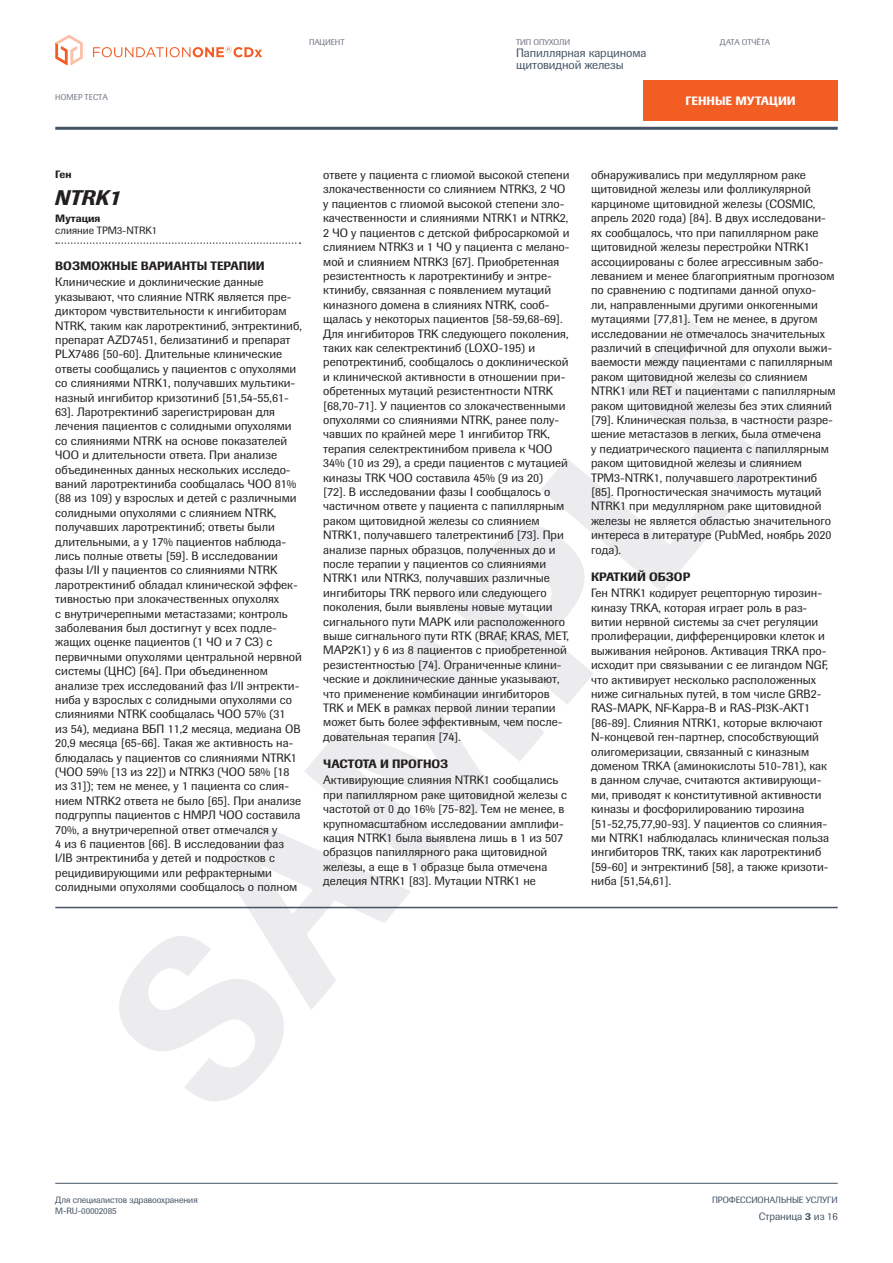
<style>
.page{position:relative;width:893px;height:1263px;background:#fff}
.page>*{position:absolute;margin:0;border:0;box-sizing:border-box;transform-origin:0 0}
.t1{font:italic 500 21px "Imago Pro";color:#231f20}
.t2{font:12px/14.4px "Imago Pro";color:#231f20}
.t3{font:500 12px "Imago Pro";color:#231f20}
.t4{font:12px/12px "Imago Pro";letter-spacing:-.01em;color:#445463}
.t5{font:500 12px "Imago Pro";color:#fff}
.t6{font:10.5px "Imago Pro";color:#231f20}
.t7{font:10.5px "Imago Pro";letter-spacing:-.01em;color:#445463}
.t8{font:500 10.5px "Imago Pro";color:#231f20}
.t9{font:9px/10.8px "Imago Pro";letter-spacing:-.01em;color:#445463}
.t10{font:8.25px "Imago Pro";letter-spacing:-.01em;color:#707684}
.s1{font-weight:500}
</style>
<div class="page">
<svg style="left:111px;top:316px;width:701px;height:785px"></svg>
<svg style="left:55px;top:35px;width:28px;height:30px"></svg>
<svg style="left:93px;top:47px;width:169px;height:10px"></svg>
<hr style="left:55px;top:127px;width:783px;height:3px;background:#445463">
<hr style="left:55px;top:1183px;width:783px;height:1px;background:#445463">
<div style="left:644px;top:81px;width:194px;height:40px;background:#f25d24"></div>
<hr style="left:55px;top:907px;width:783px;height:1px;background:#445463">
<svg style="left:56px;top:242px;width:244px;height:2px"></svg>
<p class="t10" style="left:309px;top:37px;width:37px">ПАЦИЕНТ</p>
<p class="t10" style="left:516px;top:37px;width:55px">ТИП ОПУХОЛИ</p>
<p class="t4" style="left:516px;top:47px;width:132px">Папиллярная карцинома щитовидной железы</p>
<p class="t10" style="left:720px;top:37px;width:52px">ДАТА ОТЧЁТА</p>
<p class="t10" style="left:55px;top:92px;width:54px">НОМЕР ТЕСТА</p>
<p class="t5" style="left:685px;top:93px;width:112px">ГЕННЫЕ МУТАЦИИ</p>
<p class="t8" style="left:55px;top:167px;width:18px">Ген</p>
<h1 class="t1" style="left:55px;top:184px;width:68px">NTRK1</h1>
<p class="t8" style="left:55px;top:211px;width:47px">Мутация</p>
<p class="t6" style="left:55px;top:224px;width:103px">слияние TPM3-NTRK1</p>
<p class="t3" style="left:55px;top:258px;width:211px">ВОЗМОЖНЫЕ ВАРИАНТЫ ТЕРАПИИ</p>
<p class="t2" style="left:55px;top:275px;width:248px">Клинические и доклинические данные указывают, что слияние NTRK является пре&shy;диктором чувствительности к ингибиторам NTRK, таким как ларотректиниб, энтректиниб, препарат AZD7451, белизатиниб и препарат PLX7486 [50-60]. Длительные клинические ответы сообщались у пациентов с опухолями со слияниями NTRK1, получавших мультики&shy;назный ингибитор кризотиниб [51,54-55,61- 63]. Ларотректиниб зарегистрирован для лечения пациентов с солидными опухолями со слияниями NTRK на основе показателей ЧОО и длительности ответа. При анализе объединенных данных нескольких исследо&shy;ваний ларотректиниба сообщалась ЧОО 81% (88 из 109) у взрослых и детей с различными солидными опухолями с слиянием NTRK, получавших ларотректиниб; ответы были длительными, а у 17% пациентов наблюда&shy;лись полные ответы [59]. В исследовании фазы I/II у пациентов со слияниями NTRK ларотректиниб обладал клинической эффек&shy;тивностью при злокачественных опухолях<br>с внутричерепными метастазами; контроль заболевания был достигнут у всех подле&shy;жащих оценке пациентов (1 ЧО и 7 СЗ) с первичными опухолями центральной нервной системы (ЦНС) [64]. При объединенном анализе трех исследований фаз I/II энтректи&shy;ниба у взрослых с солидными опухолями со слияниями NTRK сообщалась ЧОО 57% (31<br>из 54), медиана ВБП 11,2 месяца, медиана ОВ 20,9 месяца [65-66]. Такая же активность на&shy;блюдалась у пациентов со слияниями NTRK1 (ЧОО 59% [13 из 22]) и NTRK3 (ЧОО 58% [18 из 31]); тем не менее, у 1 пациента со слия&shy;нием NTRK2 ответа не было [65]. При анализе подгруппы пациентов с НМРЛ ЧОО составила 70%, а внутричерепной ответ отмечался у<br>4 из 6 пациентов [66]. В исследовании фаз I/IB энтректиниба у детей и подростков с рецидивирующими или рефрактерными солидными опухолями сообщалось о полном</p>
<p class="t2" style="left:323px;top:168px;width:248px">ответе у пациента с глиомой высокой степени злокачественности со слиянием NTRK3, 2 ЧО у пациентов с глиомой высокой степени зло&shy;качественности и слияниями NTRK1 и NTRK2, 2 ЧО у пациентов с детской фибросаркомой и слиянием NTRK3 и 1 ЧО у пациента с мелано&shy;мой и слиянием NTRK3 [67]. Приобретенная резистентность к ларотректинибу и энтре&shy;ктинибу, связанная с появлением мутаций киназного домена в слияниях NTRK, сооб&shy;щалась у некоторых пациентов [58-59,68-69].<br>Для ингибиторов TRK следующего поколения, таких как селектректиниб (LOXO-195) и репотректиниб, сообщалось о доклинической и клинической активности в отношении при&shy;обретенных мутаций резистентности NTRK [68,70-71]. У пациентов со злокачественными опухолями со слияниями NTRK, ранее полу&shy;чавших по крайней мере 1 ингибитор TRK, терапия селектректинибом привела к ЧОО 34% (10 из 29), а среди пациентов с мутацией киназы TRK ЧОО составила 45% (9 из 20)<br>[72]. В исследовании фазы I сообщалось о частичном ответе у пациента с папиллярным раком щитовидной железы со слиянием NTRK1, получавшего талетректиниб [73]. При анализе парных образцов, полученных до и после терапии у пациентов со слияниями NTRK1 или NTRK3, получавших различные ингибиторы TRK первого или следующего поколения, были выявлены новые мутации сигнального пути MAPK или расположенного выше сигнального пути RTK (BRAF, KRAS, MET, MAP2K1) у 6 из 8 пациентов с приобретенной резистентностью [74]. Ограниченные клини&shy;ческие и доклинические данные указывают, что применение комбинации ингибиторов TRK и MEK в рамках первой линии терапии может быть более эффективным, чем после&shy;довательная терапия [74].</p>
<p class="t3" style="left:323px;top:756px;width:127px">ЧАСТОТА И ПРОГНОЗ</p>
<p class="t2" style="left:323px;top:773px;width:246px">Активирующие слияния NTRK1 сообщались при папиллярном раке щитовидной железы с частотой от 0 до 16% [75-82]. Тем не менее, в крупномасштабном исследовании амплифи&shy;кация NTRK1 была выявлена лишь в 1 из 507 образцов папиллярного рака щитовидной железы, а еще в 1 образце была отмечена делеция NTRK1 [83]. Мутации NTRK1 не</p>
<p class="t2" style="left:591px;top:168px;width:246px">обнаруживались при медуллярном раке щитовидной железы или фолликулярной карциноме щитовидной железы (COSMIC, апрель 2020 года) [84]. В двух исследовани&shy;ях сообщалось, что при папиллярном раке щитовидной железы перестройки NTRK1 ассоциированы с более агрессивным забо&shy;леванием и менее благоприятным прогнозом по сравнению с подтипами данной опухо-<br>ли, направленными другими онкогенными мутациями [77,81]. Тем не менее, в другом исследовании не отмечалось значительных различий в специфичной для опухоли выжи&shy;ваемости между пациентами с папиллярным раком щитовидной железы со слиянием NTRK1 или RET и пациентами с папиллярным раком щитовидной железы без этих слияний [79]. Клиническая польза, в частности разре&shy;шение метастазов в легких, была отмечена<br>у педиатрического пациента с папиллярным раком щитовидной железы и слиянием TPM3-NTRK1, получавшего ларотректиниб [85]. Прогностическая значимость мутаций NTRK1 при медуллярном раке щитовидной железы не является областью значительного интереса в литературе (PubMed, ноябрь 2020 года).</p>
<p class="t3" style="left:591px;top:569px;width:101px">КРАТКИЙ ОБЗОР</p>
<p class="t2" style="left:591px;top:586px;width:240px">Ген NTRK1 кодирует рецепторную тирозин&shy;киназу TRKA, которая играет роль в раз&shy;витии нервной системы за счет регуляции пролиферации, дифференцировки клеток и выживания нейронов. Активация TRKA про&shy;исходит при связывании с ее лигандом NGF, что активирует несколько расположенных ниже сигнальных путей, в том числе GRB2- RAS-MAPK, NF-Kappa-B и RAS-PI3K-AKT1 [86-89]. Слияния NTRK1, которые включают N-концевой ген-партнер, способствующий олигомеризации, связанный с киназным доменом TRKA (аминокислоты 510-781), как в данном случае, считаются активирующи&shy;ми, приводят к конститутивной активности киназы и фосфорилированию тирозина [51-52,75,77,90-93]. У пациентов со слияния&shy;ми NTRK1 наблюдалась клиническая польза ингибиторов TRK, таких как ларотректиниб [59-60] и энтректиниб [58], а также кризоти&shy;ниба [51,54,61].</p>
<p class="t9" style="left:55px;top:1194px;width:144px">Для специалистов здравоохранения<br>M-RU-00002085</p>
<p class="t9" style="left:712px;top:1194px;width:127px">ПРОФЕССИОНАЛЬНЫЕ УСЛУГИ</p>
<p class="t7" style="left:759px;top:1209px;width:81px">Страница <span class="s1">3</span> из 16</p>
</div>
